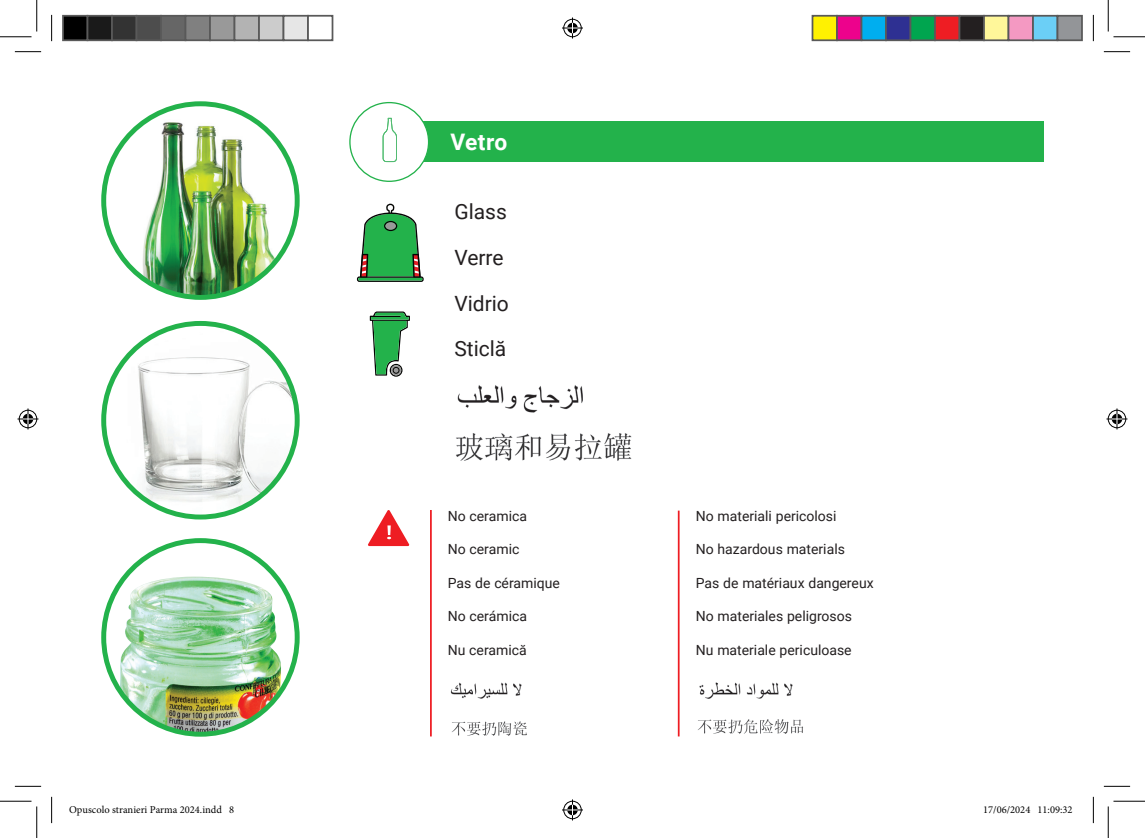
<style>
.page{position:relative;width:1145px;height:838px;background:#fff}
.page>*{position:absolute;margin:0;border:0;box-sizing:border-box;transform-origin:0 0}
.t1{font:700 22.75px "Roboto";letter-spacing:.01em;color:#fff}
.t2{font:21px/45.5px "Roboto";color:#231f20}
.t3{font:14px "Roboto";color:#231f20}
.t4{font:10.5px "Minion Pro";color:#000}
</style>
<div class="page">
<img style="left:457px;top:385px;width:126px;height:28px">
<img style="left:456px;top:433px;width:176px;height:28px">
<img style="left:450px;top:682px;width:72px;height:17px">
<img style="left:452px;top:721px;width:75px;height:15px">
<img style="left:699px;top:682px;width:94px;height:17px">
<img style="left:698px;top:719px;width:105px;height:15px">
<img style="left:131px;top:107px;width:158px;height:190px">
<div style="left:101px;top:101px;width:199px;height:199px;border:5px solid #23b24b;border-radius:50%"></div>
<div style="left:418px;top:122px;width:626px;height:40px;background:#23b24b"></div>
<div style="left:350px;top:103px;width:79px;height:78px;background:#fff;border-radius:50%"></div>
<div style="left:349px;top:102px;width:80px;height:80px;border:1px solid #23b24b;border-radius:50%"></div>
<svg style="left:370px;top:311px;width:40px;height:65px"></svg>
<svg style="left:383px;top:118px;width:14px;height:44px"></svg>
<svg style="left:357px;top:203px;width:67px;height:79px"></svg>
<div style="left:385px;top:222px;width:11px;height:8px;background:#999;border-radius:50%"></div>
<hr style="left:358px;top:278px;width:64px;height:2px;background:#23b24b">
<svg style="left:368px;top:510px;width:41px;height:36px"></svg>
<hr style="left:430px;top:510px;width:2px;height:226px;background:#ee1d23">
<hr style="left:678px;top:510px;width:2px;height:226px;background:#ee1d23">
<img style="left:120px;top:576px;width:161px;height:158px">
<div style="left:101px;top:538px;width:199px;height:198px;border:5px solid #23b24b;border-radius:50%"></div>
<img style="left:123px;top:323px;width:174px;height:194px">
<div style="left:101px;top:321px;width:199px;height:198px;border:5px solid #23b24b;border-radius:50%"></div>
<svg style="left:15px;top:51px;width:26px;height:1px"></svg>
<svg style="left:1104px;top:51px;width:26px;height:1px"></svg>
<svg style="left:15px;top:786px;width:26px;height:1px"></svg>
<svg style="left:1104px;top:786px;width:26px;height:1px"></svg>
<svg style="left:51px;top:15px;width:1px;height:26px"></svg>
<svg style="left:51px;top:796px;width:1px;height:27px"></svg>
<svg style="left:1093px;top:15px;width:1px;height:26px"></svg>
<svg style="left:1093px;top:796px;width:1px;height:27px"></svg>
<hr style="left:0;top:36px;width:32px;height:1px;background:#000">
<hr style="left:1113px;top:36px;width:32px;height:1px;background:#000">
<hr style="left:0;top:800px;width:32px;height:1px;background:#000">
<hr style="left:1113px;top:800px;width:32px;height:1px;background:#000">
<hr style="left:36px;top:0;width:1px;height:31px;background:#000">
<hr style="left:36px;top:806px;width:1px;height:31px;background:#000">
<hr style="left:1108px;top:0;width:1px;height:31px;background:#000">
<hr style="left:1108px;top:806px;width:1px;height:31px;background:#000">
<svg style="left:562px;top:18px;width:21px;height:21px"></svg>
<svg style="left:562px;top:799px;width:21px;height:21px"></svg>
<svg style="left:18px;top:408px;width:21px;height:21px"></svg>
<svg style="left:1106px;top:408px;width:21px;height:21px"></svg>
<div style="left:63px;top:16px;width:25px;height:24px;background:#000"></div>
<div style="left:62px;top:15px;width:26px;height:26px;border:2px solid #595959"></div>
<div style="left:88px;top:16px;width:24px;height:24px;background:#1a1a1a"></div>
<div style="left:87px;top:15px;width:26px;height:26px;border:2px solid #595959"></div>
<div style="left:112px;top:16px;width:25px;height:24px;background:#333"></div>
<div style="left:111px;top:15px;width:26px;height:26px;border:2px solid #595959"></div>
<div style="left:137px;top:16px;width:24px;height:24px;background:#4d4d4d"></div>
<div style="left:136px;top:15px;width:26px;height:26px;border:2px solid #595959"></div>
<div style="left:161px;top:16px;width:25px;height:24px;background:#666"></div>
<div style="left:160px;top:15px;width:26px;height:26px;border:2px solid #595959"></div>
<div style="left:186px;top:16px;width:24px;height:24px;background:#808080"></div>
<div style="left:185px;top:15px;width:26px;height:26px;border:2px solid #595959"></div>
<div style="left:210px;top:16px;width:25px;height:24px;background:#999"></div>
<div style="left:209px;top:15px;width:26px;height:26px;border:2px solid #595959"></div>
<div style="left:235px;top:16px;width:24px;height:24px;background:#b3b3b3"></div>
<div style="left:234px;top:15px;width:26px;height:26px;border:2px solid #595959"></div>
<div style="left:259px;top:16px;width:25px;height:24px;background:#ccc"></div>
<div style="left:258px;top:15px;width:26px;height:26px;border:2px solid #595959"></div>
<div style="left:284px;top:16px;width:24px;height:24px;background:#e6e6e6"></div>
<div style="left:283px;top:15px;width:26px;height:26px;border:2px solid #595959"></div>
<div style="left:307px;top:15px;width:26px;height:26px;border:2px solid #595959"></div>
<div style="left:812px;top:16px;width:25px;height:24px;background:#fff101"></div>
<div style="left:812px;top:15px;width:26px;height:26px;border:2px solid #595959"></div>
<div style="left:837px;top:16px;width:24px;height:24px;background:#ed028c"></div>
<div style="left:836px;top:15px;width:26px;height:26px;border:2px solid #595959"></div>
<div style="left:861px;top:16px;width:25px;height:24px;background:#00aeef"></div>
<div style="left:861px;top:15px;width:26px;height:26px;border:2px solid #595959"></div>
<div style="left:886px;top:16px;width:24px;height:24px;background:#2e3092"></div>
<div style="left:885px;top:15px;width:26px;height:26px;border:2px solid #595959"></div>
<div style="left:910px;top:16px;width:25px;height:24px;background:#00a54f"></div>
<div style="left:910px;top:15px;width:26px;height:26px;border:2px solid #595959"></div>
<div style="left:935px;top:16px;width:24px;height:24px;background:#ee1d23"></div>
<div style="left:934px;top:15px;width:26px;height:26px;border:2px solid #595959"></div>
<div style="left:959px;top:16px;width:25px;height:24px;background:#231f20"></div>
<div style="left:959px;top:15px;width:26px;height:26px;border:2px solid #595959"></div>
<div style="left:984px;top:16px;width:24px;height:24px;background:#fff79a"></div>
<div style="left:983px;top:15px;width:26px;height:26px;border:2px solid #595959"></div>
<div style="left:1008px;top:16px;width:25px;height:24px;background:#f499c2"></div>
<div style="left:1008px;top:15px;width:26px;height:26px;border:2px solid #595959"></div>
<div style="left:1033px;top:16px;width:24px;height:24px;background:#6bcff6"></div>
<div style="left:1032px;top:15px;width:26px;height:26px;border:2px solid #595959"></div>
<div style="left:1057px;top:16px;width:25px;height:24px;background:#939598"></div>
<div style="left:1057px;top:15px;width:26px;height:26px;border:2px solid #595959"></div>
<h1 class="t1" style="left:450px;top:126px;width:58px">Vetro</h1>
<h2 class="t2" style="left:454px;top:188px;width:56px">Glass<br>Verre<br>Vidrio<br>Sticlă</h2>
<p class="t3" style="left:448px;top:505px;width:81px">No ceramica</p>
<p class="t3" style="left:448px;top:539px;width:73px">No ceramic</p>
<p class="t3" style="left:448px;top:573px;width:114px">Pas de céramique</p>
<p class="t3" style="left:448px;top:606px;width:81px">No cerámica</p>
<p class="t3" style="left:448px;top:640px;width:80px">Nu ceramică</p>
<p class="t3" style="left:696px;top:505px;width:142px">No materiali pericolosi</p>
<p class="t3" style="left:696px;top:539px;width:151px">No hazardous materials</p>
<p class="t3" style="left:696px;top:573px;width:179px">Pas de matériaux dangereux</p>
<p class="t3" style="left:696px;top:606px;width:158px">No materiales peligrosos</p>
<p class="t3" style="left:696px;top:640px;width:157px">Nu materiale periculoase</p>
<p class="t4" style="left:69px;top:802px;width:167px">Opuscolo stranieri Parma 2024.indd 8</p>
<p class="t4" style="left:983px;top:802px;width:91px">17/06/2024 11:09:32</p>
</div>
